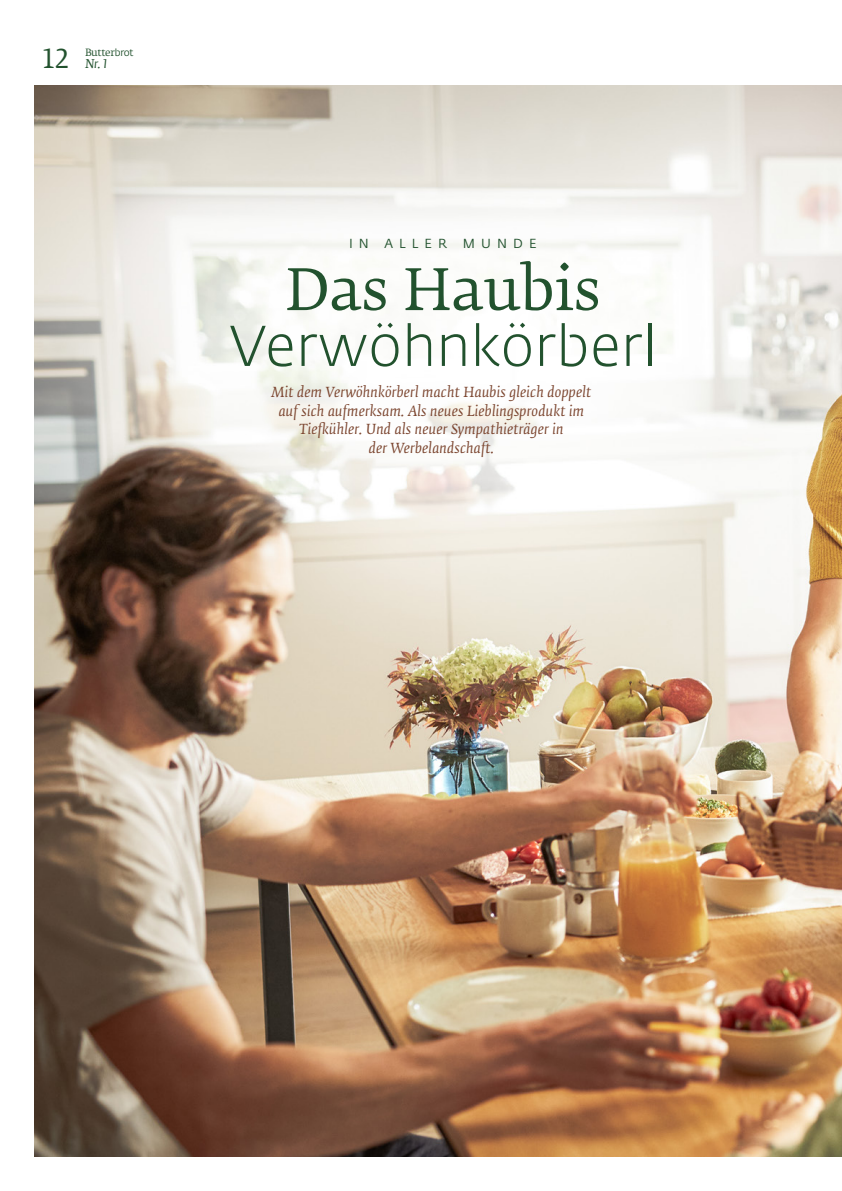
<style>
.page{position:relative;width:842px;height:1191px;background:#fff}
.page>*{position:absolute;margin:0;border:0;box-sizing:border-box;transform-origin:0 0}
.t1{font:300 56.7px "Fedra Sans Pro";letter-spacing:.015em;color:#22522e}
.t2{font:56.7px "Fedra Serif B Pro";color:#22522e}
.t3{font:italic 13.8px/18.6px "Fedra Serif B Pro";letter-spacing:.015em;color:#7c4630;text-align:center}
.t4{font:13px "Fedra Sans Pro";letter-spacing:.47em;color:#22522e}
.t5{font:italic 12px "Fedra Serif B Pro";color:#22522e}
.t6{font:10px "Fedra Serif B Pro";letter-spacing:-.035em;color:#22522e}
.s1{font-family:"Fedra Sans Pro"}
.s2{font-style:normal;font-size:26px}
</style>
<div class="page">
<img style="left:34px;top:85px;width:808px;height:1072px">
<p class="t6" style="left:85px;top:46px;width:50px">Butter <span class="s1">brot</span></p>
<p class="t5" style="left:43px;top:57px;width:66px"><span class="s2">12</span> Nr. 1</p>
<p class="t4" style="left:349px;top:234px;width:189px">IN ALLER MUNDE</p>
<h1 class="t2" style="left:285px;top:257px;width:317px">Das Haubis</h1>
<h1 class="t1" style="left:229px;top:308px;width:429px">Verwöhnkörberl</h1>
<p class="t3" style="left:272px;top:383px;width:321px">Mit dem Verwöhnkörberl macht Haubis gleich doppelt auf sich aufmerksam. Als neues Lieblingsprodukt im Tiefkühler. Und als neuer Sympathieträger in<br>der Werbelandschaft.</p>
</div>
